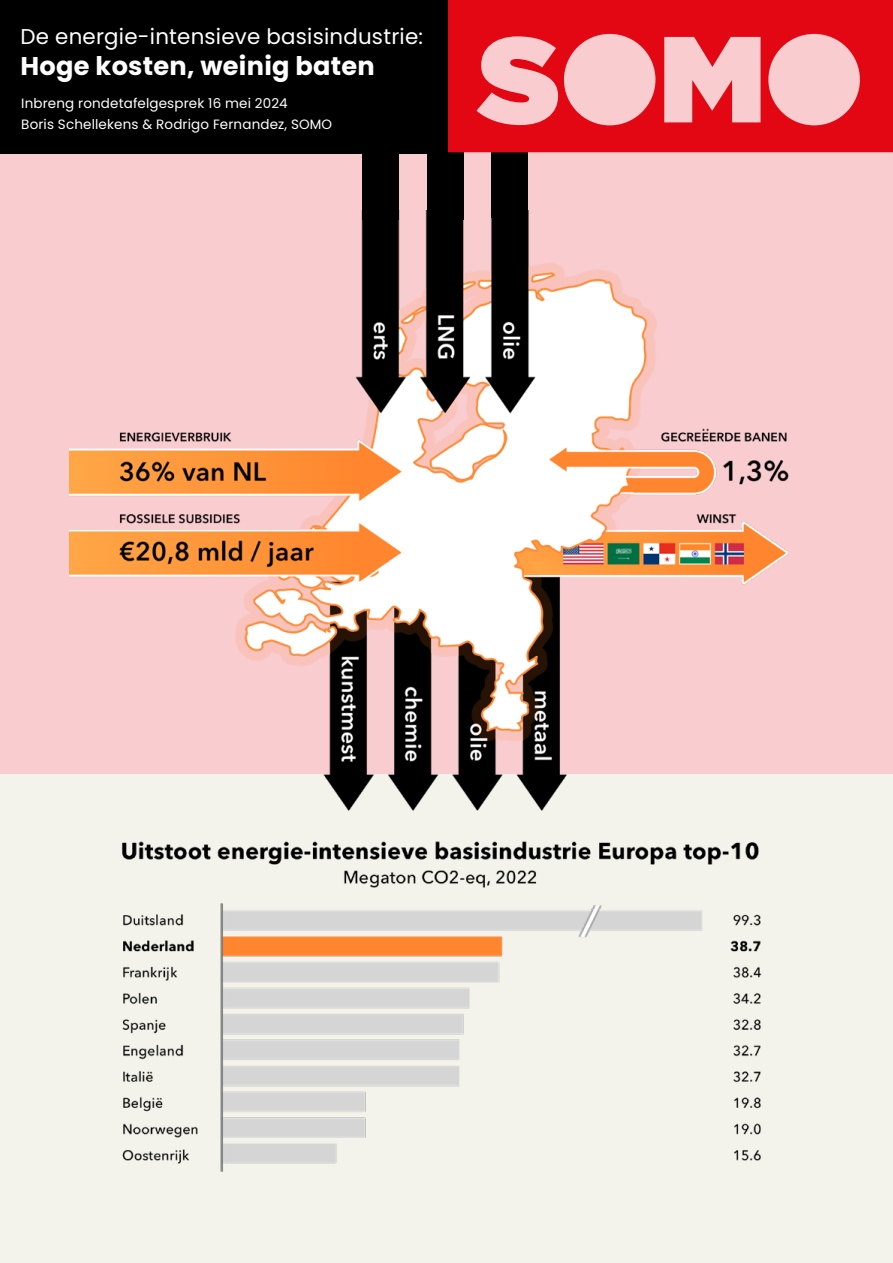
<style>
.page{position:relative;width:893px;height:1263px;background:#fff}
.page>*{position:absolute;margin:0;border:0;box-sizing:border-box;transform-origin:0 0}
.t1{font:700 25.65px "Poppins";letter-spacing:.01em;color:#fff}
.t2{font:21.3px "Poppins";letter-spacing:.01em;color:#fff}
.t3{font:13.5px/21px "Poppins";letter-spacing:.01em;color:#fff}
</style>
<div class="page">
<div style="left:0;top:714px;width:893px;height:549px;background:#f3f3ec"></div>
<div style="left:0;top:0;width:893px;height:774px;background:#f9cdd0"></div>
<img style="left:70px;top:210px;width:719px;height:601px">
<img style="left:122px;top:841px;width:640px;height:331px">
<div style="left:492px;top:141px;width:36px;height:77px;background:#000"></div>
<div style="left:427px;top:0;width:36px;height:220px;background:#000"></div>
<div style="left:362px;top:139px;width:37px;height:81px;background:#000"></div>
<svg style="left:448px;top:0;width:445px;height:152px;fill:#e30613"></svg>
<div style="left:0;top:0;width:447px;height:153px;background:#000"></div>
<h2 class="t2" style="left:21px;top:24px;width:404px">De energie-intensieve basisindustrie:</h2>
<h1 class="t1" style="left:21px;top:51px;width:356px">Hoge kosten, weinig baten</h1>
<p class="t3" style="left:21px;top:93px;width:312px">Inbreng rondetafelgesprek 16 mei 2024<br>Boris Schellekens &amp; Rodrigo Fernandez, SOMO</p>
</div>
